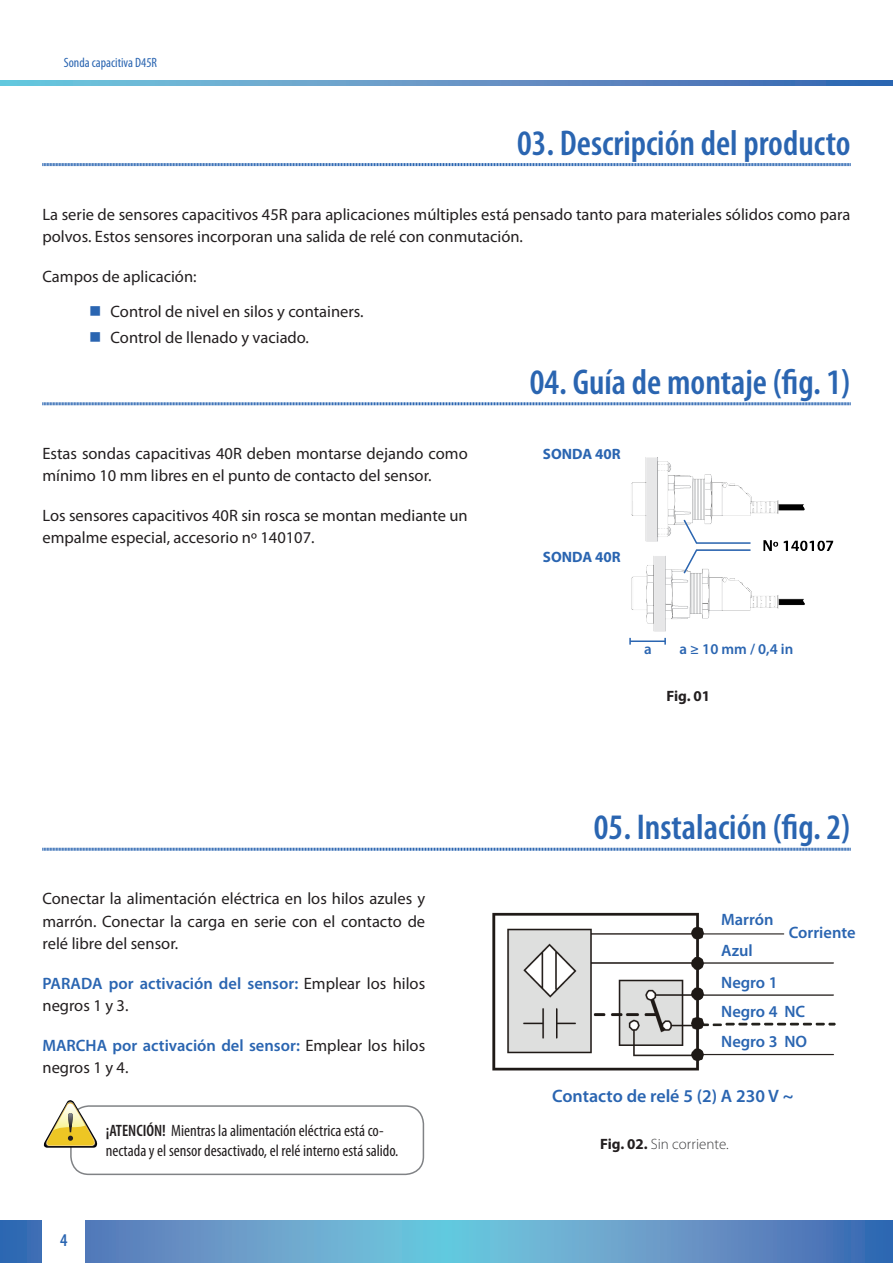
<style>
.page{position:relative;width:893px;height:1263px;background:#fff}
.page>*{position:absolute;margin:0;border:0;box-sizing:border-box;transform-origin:0 0}
._01__Titulos__Nivel{font:600 condensed 36px "Myriad Pro";color:#2a65b1}
._01__Normal{font:600 18px "Myriad Pro";color:#2a65b1}
.t1{font:600 condensed 18px "Myriad Pro";color:#2a65b1}
._01__Normal-2{font:16.5px/22.5px "Myriad Pro";color:#231f20}
._01__Normal-3{font:600 16.5px/22.5px "Myriad Pro";color:#2a65b1}
._01__Notas{font:condensed 16.5px/19.8px "Myriad Pro";color:#231f20}
._02__Pies_de_imágene{font:300 15px "Myriad Pro";color:#3e3e3f}
._02__Pies_de_imágene-2{font:700 15px "Myriad Pro";color:#2a65b1}
._01__Notas_dentro_de{font:600 15px "Myriad Pro";color:#2a65b1}
._02__Pies_de_imágene-3{font:700 15px "Myriad Pro";color:#231f20}
.t2{font:condensed 13.5px "Myriad Pro";color:#2a65b1}
.s1{font-weight:400;color:#231f20}
.s2{font-weight:600}
.s3{font-weight:700;color:#231f20}
</style>
<div class="page">
<svg style="left:0;top:1220px;width:893px;height:43px;background:#609ac8"></svg>
<svg style="left:0;top:81px;width:893px;height:4px;background:#5e96c6"></svg>
<div style="left:43px;top:1218px;width:42px;height:45px;background:#fff"></div>
<img style="left:492px;top:912px;width:344px;height:159px">
<img style="left:629px;top:457px;width:205px;height:181px">
<svg style="left:682px;top:518px;width:70px;height:57px"></svg>
<svg style="left:42px;top:163px;width:809px;height:4px"></svg>
<svg style="left:42px;top:402px;width:809px;height:4px;background:#93b1d7"></svg>
<hr style="left:630px;top:640px;width:35px;height:2px;background:#2a65b1">
<svg style="left:629px;top:638px;width:2px;height:7px"></svg>
<svg style="left:664px;top:638px;width:2px;height:7px"></svg>
<svg style="left:42px;top:847px;width:809px;height:4px;background:#93b1d7"></svg>
<div style="left:70px;top:1105px;width:354px;height:70px;border:2px solid #808285;border-radius:18px"></div>
<svg style="left:43px;top:1100px;width:55px;height:48px"></svg>
<p class="t2" style="left:64px;top:54px;width:95px">Sonda capacitiva D45R</p>
<p class="_01__Titulos__Nivel" style="left:517px;top:123px;width:335px">03. Descripción del producto</p>
<p class="_01__Normal-2" style="left:43px;top:203px;width:809px">La serie de sensores capacitivos 45R para aplicaciones múltiples está pensado tanto para materiales sólidos como para polvos. Estos sensores incorporan una salida de relé con conmutación.</p>
<p class="_01__Normal-2" style="left:43px;top:265px;width:156px">Campos de aplicación:</p>
<p class="_01__Normal-2" style="left:111px;top:300px;width:255px">Control de nivel en silos y containers.</p>
<p class="_01__Normal-2" style="left:111px;top:326px;width:200px">Control de llenado y vaciado.</p>
<p class="_01__Titulos__Nivel" style="left:530px;top:362px;width:322px">04. Guía de montaje (fig. 1)</p>
<p class="_01__Normal-2" style="left:43px;top:442px;width:427px">Estas sondas capacitivas 40R deben montarse dejando como mínimo 10 mm libres en el punto de contacto del sensor.</p>
<p class="_01__Normal-2" style="left:43px;top:504px;width:427px">Los sensores capacitivos 40R sin rosca se montan mediante un empalme especial, accesorio nº 140107.</p>
<p class="_01__Normal-2" style="left:43px;top:887px;width:384px;text-align:justify">Conectar la alimentación eléctrica en los hilos azules y marrón. Conectar la carga en serie con el contacto de relé libre del sensor.</p>
<p class="_01__Normal-3" style="left:43px;top:971px;width:384px">PARADA por activación del sensor: <span class="s1">Emplear los hilos negros 1 y 3.</span></p>
<p class="_01__Normal-3" style="left:43px;top:1033px;width:384px">MARCHA por activación del sensor: <span class="s1">Emplear los hilos negros 1 y 4.</span></p>
<p class="t1" style="left:60px;top:1230px;width:9px">4</p>
<p class="_01__Notas" style="left:106px;top:1121px;width:294px"><span class="s2">¡ATENCIÓN!</span> Mientras la alimentación eléctrica está co&shy;nectada y el sensor desactivado, el relé interno está salido.</p>
<p class="_02__Pies_de_imágene-2" style="left:543px;top:445px;width:79px">SONDA 40R</p>
<p class="_02__Pies_de_imágene-2" style="left:543px;top:547px;width:79px">SONDA 40R</p>
<p class="_01__Notas_dentro_de" style="left:644px;top:640px;width:9px">a</p>
<p class="_01__Notas_dentro_de" style="left:679px;top:640px;width:115px">a ≥ 10 mm / 0,4 in</p>
<p class="_02__Pies_de_imágene-3" style="left:666px;top:686px;width:45px">Fig. 01</p>
<p class="_01__Titulos__Nivel" style="left:594px;top:808px;width:258px">05. Instalación (fig. 2)</p>
<p class="_01__Normal-3" style="left:721px;top:907px;width:54px">Marrón</p>
<p class="_01__Normal-3" style="left:721px;top:938px;width:33px">Azul</p>
<p class="_01__Normal-3" style="left:789px;top:921px;width:68px">Corriente</p>
<p class="_01__Normal-3" style="left:721px;top:971px;width:58px">Negro 1</p>
<p class="_01__Normal-3" style="left:721px;top:1000px;width:86px">Negro 4 NC</p>
<p class="_01__Normal-3" style="left:721px;top:1030px;width:87px">Negro 3 NO</p>
<p class="_01__Normal" style="left:552px;top:1085px;width:243px">Contacto de relé 5 (2) A 230 V ~</p>
<p class="_02__Pies_de_imágene" style="left:600px;top:1135px;width:130px"><span class="s3">Fig. 02.</span> Sin corriente.</p>
</div>
